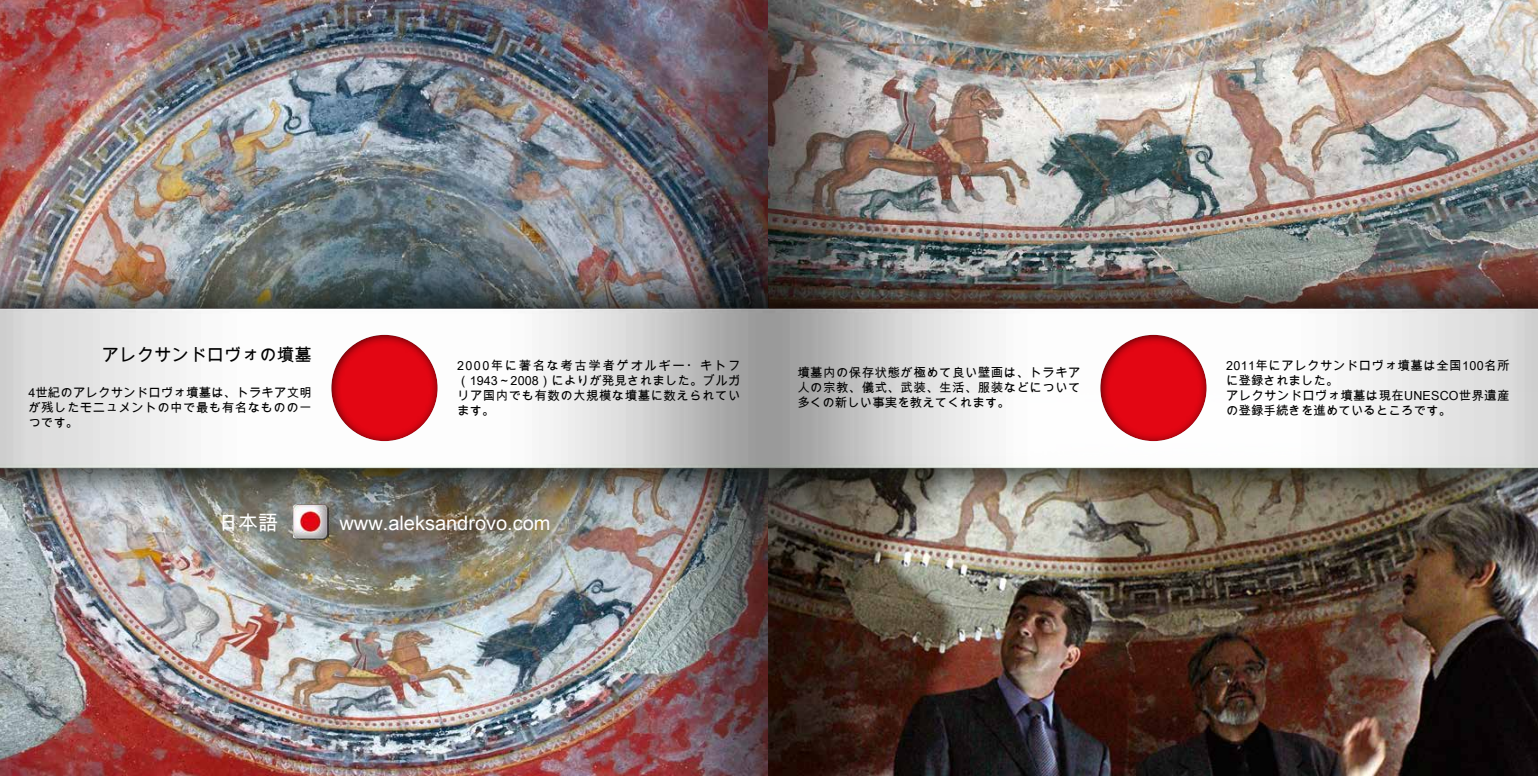
<style>
.page{position:relative;width:1538px;height:776px;background:#fff}
.page>*{position:absolute;margin:0;border:0;box-sizing:border-box;transform-origin:0 0}
.t1{font:20px "Arial Unicode MS";color:#fff}
.t2{font:17.5px "Arial Unicode MS";color:#000}
.t3{font:12.5px/15px "Arial Unicode MS";letter-spacing:.015em;color:#000;text-align:justify}
</style>
<div class="page">
<img style="left:0;top:0;width:1538px;height:776px">
<img style="left:293px;top:504px;width:35px;height:36px">
<div style="left:330px;top:334px;width:109px;height:107px;background:#000;opacity:.75"></div>
<div style="left:1099px;top:334px;width:109px;height:107px;background:#000;opacity:.75"></div>
<h2 class="t2" style="left:102px;top:342px;width:211px">アレクサンドロヴォの墳墓</h2>
<p class="t3" style="left:28px;top:385px;width:285px">4世紀のアレクサンドロヴォ墳墓は、トラキア文明が残したモニュメントの中で最も有名なものの一つです。</p>
<p class="t3" style="left:457px;top:358px;width:285px">2000年に著名な考古学者ゲオルギー・キトフ（1943～2008）によりが発見されました。ブルガリア国内でも有数の大規模な墳墓に数えられています。</p>
<p class="t3" style="left:797px;top:365px;width:285px">墳墓内の保存状態が極めて良い壁画は、トラキア人の宗教、儀式、武装、生活、服装などについて多くの新しい事実を教えてくれます。</p>
<p class="t3" style="left:1226px;top:358px;width:285px;text-align:left">2011年にアレクサンドロヴォ墳墓は全国100名所に登録されました。<br>アレクサンドロヴォ墳墓は現在UNESCO世界遺産の登録手続きを進めているところです。</p>
<h1 class="t1" style="left:218px;top:508px;width:61px">日本語</h1>
<h1 class="t1" style="left:339px;top:508px;width:213px">www.aleksandrovo.com</h1>
</div>
